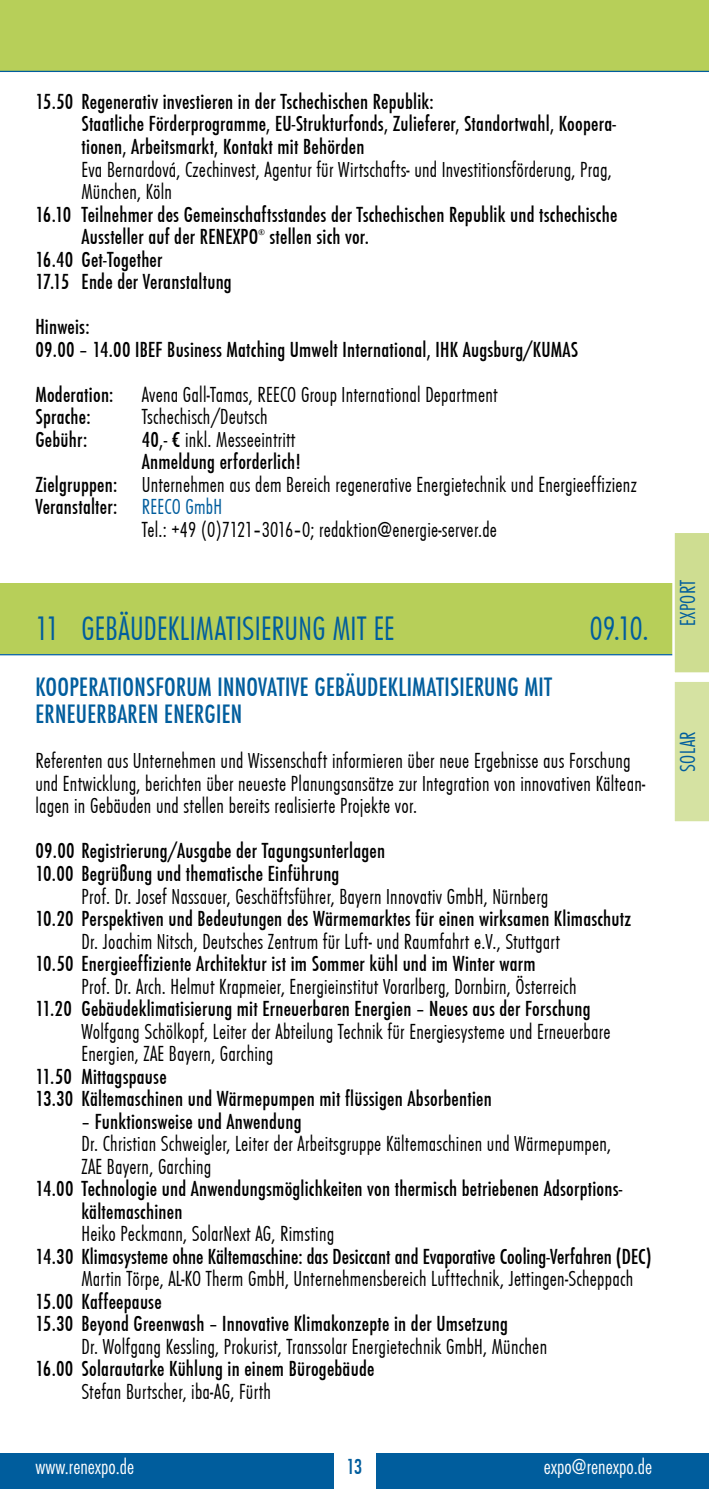
<style>
.page{position:relative;width:709px;height:1489px;background:#fff}
.page>*{position:absolute;margin:0;border:0;box-sizing:border-box;transform-origin:0 0}
.t1{font:35px "Futura T Lig Con";letter-spacing:.01em;color:#005d9d}
.t2{font:27.5px/27.5px "Futura T Med Con";letter-spacing:.01em;color:#005d9d}
.t3{font:22.5px/22.5px "Futura T Med Con";letter-spacing:.01em;color:#000}
.t4{font:22.5px/22.5px "Futura T Lig Con";letter-spacing:.01em;color:#000}
.t5{font:22.5px "Futura TCE Lig Con";color:#fff}
.t6{font:22.5px "Futura T Lig Con";letter-spacing:.01em;color:#005d9d}
.t7{font:22.5px "Futura T Med Con";color:#005d9d}
.t8{font:8.5px "Futura T Med Con";color:#000}
.s1{font-family:"Futura T Med Con"}
.s2{font-family:"Futura T Lig Con";color:#005d9d}
.s3{font-family:"Futura T Lig Con"}
</style>
<div class="page">
<div style="left:0;top:0;width:709px;height:71px;background:#b7cf59"></div>
<div style="left:0;top:1453px;width:333px;height:35px;background:#005d9d"></div>
<div style="left:376px;top:1453px;width:333px;height:35px;background:#005d9d"></div>
<hr style="left:0;top:71px;width:709px;height:1px;background:#005d9d">
<div style="left:0;top:583px;width:709px;height:71px;background:#b7cf59"></div>
<hr style="left:0;top:654px;width:709px;height:1px;background:#005d9d">
<svg style="left:672px;top:533px;width:37px;height:289px"></svg>
<p class="t3" style="left:35px;top:91px;width:400px">15.50 Regenerativ investieren in der Tschechischen Republik:</p>
<p class="t3" style="left:81px;top:113px;width:536px">Staatliche Förderprogramme, EU-Strukturfonds, Zulieferer, Standortwahl, Koopera-</p>
<p class="t3" style="left:81px;top:136px;width:284px">tionen, Arbeitsmarkt, Kontakt mit Behörden</p>
<p class="t4" style="left:81px;top:158px;width:532px">Eva Bernardová, Czechinvest, Agentur für Wirtschafts- und Investitionsförderung, Prag,</p>
<p class="t4" style="left:81px;top:181px;width:92px">München, Köln</p>
<p class="t3" style="left:35px;top:203px;width:583px">16.10 Teilnehmer des Gemeinschaftsstandes der Tschechischen Republik und tschechische</p>
<p class="t3" style="left:81px;top:226px;width:128px">Aussteller auf der RENEX</p>
<p class="t3" style="left:241px;top:226px;width:17px">PO</p>
<p class="t8" style="left:258px;top:227px;width:8px">®</p>
<p class="t3" style="left:269px;top:226px;width:101px">stellen sich vor.</p>
<p class="t3" style="left:35px;top:248px;width:198px">16.40 Get-Together<br>17.15 Ende der Veranstaltung</p>
<p class="t3" style="left:35px;top:316px;width:544px">Hinweis:<br>09.00 – 14.00 IBEF Business Matching Umwelt International, IHK Augsburg/KUMAS</p>
<p class="t3" style="left:35px;top:383px;width:79px">Moderation:</p>
<p class="t4" style="left:142px;top:383px;width:357px">Avena Gall-Tamas, REECO Group International Department</p>
<p class="t3" style="left:35px;top:406px;width:57px">Sprache:</p>
<p class="t4" style="left:142px;top:406px;width:127px">Tschechisch/Deutsch</p>
<p class="t3" style="left:35px;top:428px;width:53px">Gebühr:</p>
<p class="t4" style="left:142px;top:428px;width:155px"><span class="s1">40,- €</span> inkl. Messeeintritt</p>
<p class="t3" style="left:35px;top:451px;width:40px">A</p>
<p class="t3" style="left:150px;top:451px;width:152px">nmeldung erforderlich!</p>
<p class="t4" style="left:35px;top:473px;width:603px"><span class="s1">Zielgruppen:</span> Unternehmen aus dem Bereich regenerative Energietechnik und Energieeffizienz</p>
<p class="t3" style="left:35px;top:496px;width:186px">Veranstalter: <span class="s2">REECO GmbH</span></p>
<p class="t4" style="left:142px;top:518px;width:357px">Tel.: +49 (0)7121–3016–0; redaktion@energie-server.de</p>
<p class="t1" style="left:35px;top:609px;width:73px">11 Gebäude</p>
<p class="t1" style="left:168px;top:609px;width:59px">klimatisierung</p>
<p class="t1" style="left:333px;top:609px;width:64px">mit EE</p>
<p class="t1" style="left:590px;top:609px;width:60px">09.10.</p>
<p class="t2" style="left:35px;top:673px;width:518px">Kooperationsforum Innovative Gebäudeklimatisi erung mit<br>Erneuerbaren Energien</p>
<p class="t4" style="left:35px;top:750px;width:611px">Referenten aus Unternehmen und Wissenschaft informieren über neue Ergebnisse aus Forschung und Entwicklung, berichten über neueste Planungsansätze zur Integration von innovativen Kältean&shy;lagen in Gebäuden und stellen bereits realisierte Projekte vor.</p>
<p class="t3" style="left:35px;top:840px;width:351px">09.00 Registrierung/Ausgabe der Tagungsunterlagen</p>
<p class="t3" style="left:35px;top:862px;width:305px">10.00 Begrüßung und thematische Einführung</p>
<p class="t4" style="left:82px;top:885px;width:468px">Prof. Dr. Josef Nassauer, Geschäftsführer, Bayern Innovativ GmbH, Nürnberg</p>
<p class="t3" style="left:35px;top:907px;width:597px">10.20 Perspektiven und Bedeutungen des Wärmemarktes für einen wirksamen Klimaschutz</p>
<p class="t4" style="left:81px;top:930px;width:480px">Dr. Joachim Nitsch, Deutsches Zentrum für Luft- und Raumfahrt e.V., Stuttgart</p>
<p class="t3" style="left:35px;top:952px;width:501px">10.50 Energieeffiziente Architektur ist im Sommer kühl und im Winter warm</p>
<p class="t4" style="left:81px;top:975px;width:496px">Prof. Dr. Arch. Helmut Krapmeier, Energieinstitut Vorarlberg, Dornbirn, Österreich</p>
<p class="t3" style="left:35px;top:997px;width:556px">11.20 Gebäudeklimatisierung mit Erneuerbaren Energien – Neues aus der Forschung</p>
<p class="t4" style="left:81px;top:1020px;width:530px">Wolfgang Schölkopf, Leiter der Abteilung Technik für Energiesysteme und Erneuerbare</p>
<p class="t4" style="left:81px;top:1042px;width:193px">Energien, ZAE Bayern, Garching</p>
<p class="t3" style="left:35px;top:1065px;width:133px">11.50 Mittagspause</p>
<p class="t3" style="left:35px;top:1087px;width:458px">13.30 Kältemaschinen und Wärmepumpen mit flüssigen Absorbentien</p>
<p class="t3" style="left:81px;top:1110px;width:221px">– Funktionsweise und Anwendung</p>
<p class="t4" style="left:81px;top:1132px;width:531px">Dr. Christian Schweigler, Leiter der Arbeitsgruppe Kältemaschinen und Wärmepumpen,</p>
<p class="t4" style="left:81px;top:1155px;width:131px">ZAE Bayern, Garching</p>
<p class="t3" style="left:35px;top:1177px;width:588px">14.00 Technologie und Anwendungsmöglichkeiten von thermisch betriebenen Adsorptions-</p>
<p class="t3" style="left:81px;top:1200px;width:102px">kältemaschinen</p>
<p class="t4" style="left:35px;top:1222px;width:28px">H</p>
<p class="t3" style="left:35px;top:1222px;width:617px;text-indent:55px"><span class="s3">eiko Peckmann, SolarNext AG, Rimsting<br></span>14.30 Klimasysteme ohne Kältemaschine: das Desiccant and Evaporative Cooling-Verfahren (DEC)<br><span class="s3">M</span></p>
<p class="t4" style="left:93px;top:1267px;width:542px">artin Törpe, AL-KO Therm GmbH, Unternehmensbereich Lufttechnik, Jettingen-Scheppach</p>
<p class="t3" style="left:35px;top:1290px;width:128px">15.00 Kaffeepause</p>
<p class="t3" style="left:35px;top:1312px;width:474px">15.30 Beyond Greenwash – Innovative Klimakonzepte in der Umsetzung</p>
<p class="t4" style="left:82px;top:1335px;width:467px">Dr. Wolfgang Kessling, Prokurist, Transsolar Energietechnik GmbH, München</p>
<p class="t3" style="left:35px;top:1357px;width:340px">16.00 Solarautarke Kühlung in einem Bürogebäude</p>
<p class="t4" style="left:81px;top:1380px;width:191px">Stefan Burtscher, iba-AG, Fürth</p>
<p class="t5" style="left:35px;top:1453px;width:100px">www.renexpo.de</p>
<p class="t7" style="left:346px;top:1453px;width:15px">13</p>
<p class="t5" style="left:544px;top:1453px;width:110px">expo@renexpo.de</p>
<p class="t6" style="left:675px;top:625px;width:47px;rotate:-90deg">EXPORT</p>
<p class="t6" style="left:675px;top:771px;width:42px;rotate:-90deg">SOLAR</p>
</div>
